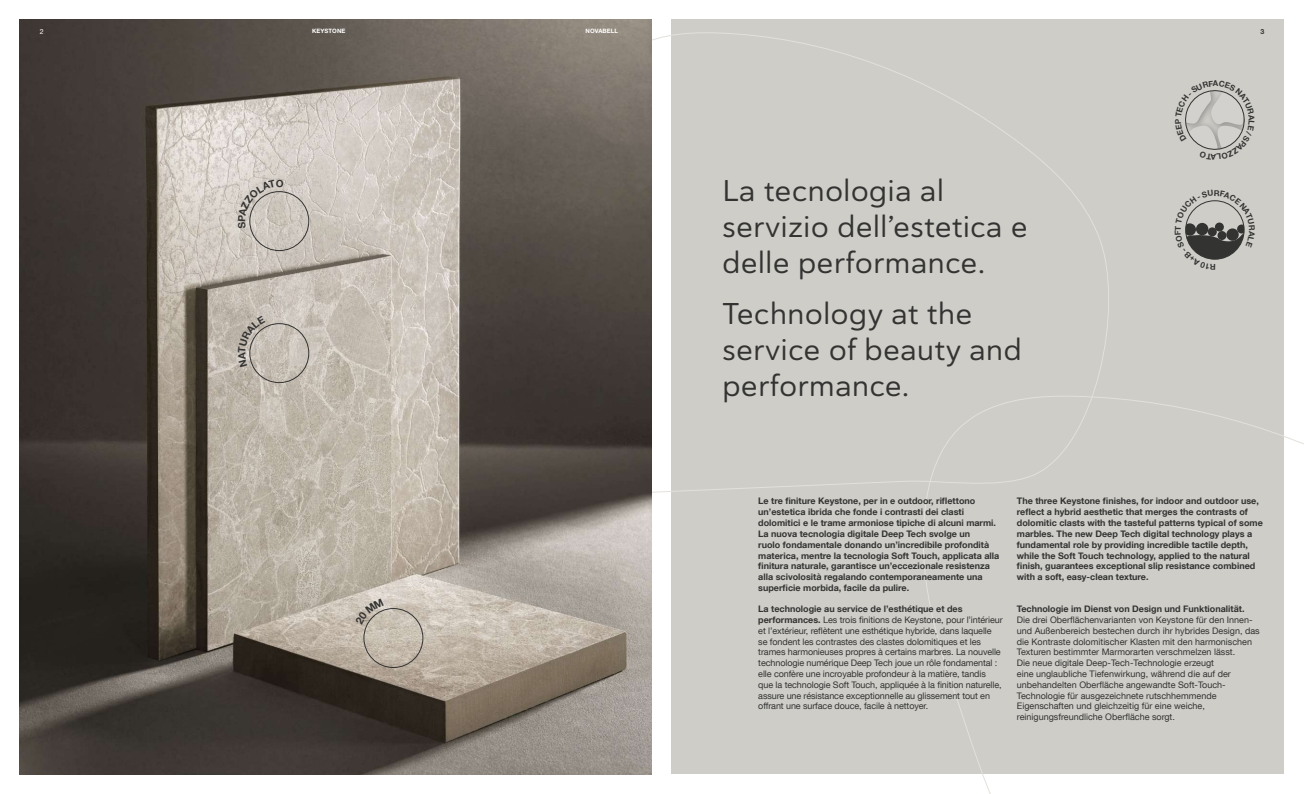
<style>
.page{position:relative;width:1304px;height:794px;background:#fff}
.page>*{position:absolute;margin:0;border:0;box-sizing:border-box;transform-origin:0 0}
.t1{font:expanded 30px/36px "Haboro Soft";color:#333332}
.t2{font:9px/10.8px "Helvetica Neue LT Com";letter-spacing:-.01em;color:#333332}
.t3{font:700 9px/10.8px "Helvetica Neue LT Com";color:#333332}
.t4{font:7px "Helvetica Neue LT Std";color:#fff}
.t5{font:700 7px "Helvetica Neue LT Std";color:#333332}
.t6{font:700 6px "Helvetica Neue LT Std";letter-spacing:.01em;color:#fff}
.s1{font-weight:700}
</style>
<div class="page">
<div style="left:672px;top:20px;width:612px;height:754px;background:#cecdc8"></div>
<svg style="left:652px;top:32px;width:475px;height:461px"></svg>
<img style="left:20px;top:20px;width:632px;height:754px">
<div style="left:250px;top:323px;width:59px;height:60px;border:1px solid #333332;border-radius:50%"></div>
<div style="left:364px;top:608px;width:59px;height:60px;border:1px solid #333332;border-radius:50%"></div>
<svg style="left:238px;top:316px;width:27px;height:51px"></svg>
<svg style="left:238px;top:180px;width:45px;height:49px;background:#cdc6be"></svg>
<svg style="left:355px;top:598px;width:29px;height:27px"></svg>
<svg style="left:1185px;top:90px;width:60px;height:60px"></svg>
<svg style="left:1185px;top:200px;width:60px;height:60px"></svg>
<p class="t4" style="left:40px;top:27px;width:5px">2</p>
<p class="t6" style="left:312px;top:27px;width:35px">KEYSTONE</p>
<p class="t6" style="left:586px;top:27px;width:34px">NOVABELL</p>
<p class="t5" style="left:1260px;top:27px;width:5px">3</p>
<h1 class="t1" style="left:722px;top:172px;width:307px">La tecnologia al servizio dell’estetica e delle performance.</h1>
<h1 class="t1" style="left:722px;top:295px;width:301px">Technology at the service of beauty and performance.</h1>
<p class="t3" style="left:758px;top:495px;width:243px">Le tre finiture Keystone, per in e outdoor, riflettono un’estetica ibrida che fonde i contrasti dei clasti dolomitici e le trame armoniose tipiche di alcuni marmi.<br>La nuova tecnologia digitale Deep Tech svolge un<br>ruolo fondamentale donando un’incredibile profondità materica, mentre la tecnologia Soft Touch, applicata alla finitura naturale, garantisce un’eccezionale resistenza alla scivolosità regalando contemporaneamente una superficie morbida, facile da pulire.</p>
<p class="t3" style="left:1017px;top:495px;width:247px">The three Keystone finishes, for indoor and outdoor use, reflect a hybrid aesthetic that merges the contrasts of dolomitic clasts with the tasteful patterns typical of some marbles. The new Deep Tech digital technology plays a fundamental role by providing incredible tactile depth, while the Soft Touch technology, applied to the natural finish, guarantees exceptional slip resistance combined with a soft, easy-clean texture.</p>
<p class="t2" style="left:758px;top:603px;width:246px"><span class="s1">La technologie au service de l’esthétique et des performances.</span> Les trois finitions de Keystone, pour l’intérieur et l’extérieur, reflètent une esthétique hybride, dans laquelle se fondent les contrastes des clastes dolomitiques et les trames harmonieuses propres à certains marbres. La nouvelle technologie numérique Deep Tech joue un rôle fondamental : elle confère une incroyable profondeur à la matière, tandis que la technologie Soft Touch, appliquée à la finition naturelle, assure une résistance exceptionnelle au glissement tout en offrant une surface douce, facile à nettoyer.</p>
<p class="t3" style="left:1017px;top:603px;width:229px">Technologie im Dienst von Design und Funktionalität.</p>
<p class="t2" style="left:1017px;top:614px;width:244px">Die drei Oberflächenvarianten von Keystone für den Innen&shy;und Außenbereich bestechen durch ihr hybrides Design, das die Kontraste dolomitischer Klasten mit den harmonischen Texturen bestimmter Marmorarten verschmelzen lässt.<br>Die neue digitale Deep-Tech-Technologie erzeugt<br>eine unglaubliche Tiefenwirkung, während die auf der unbehandelten Oberfläche angewandte Soft-Touch-Technologie für ausgezeichnete rutschhemmende Eigenschaften und gleichzeitig für eine weiche, reinigungsfreundliche Oberfläche sorgt.</p>
</div>
